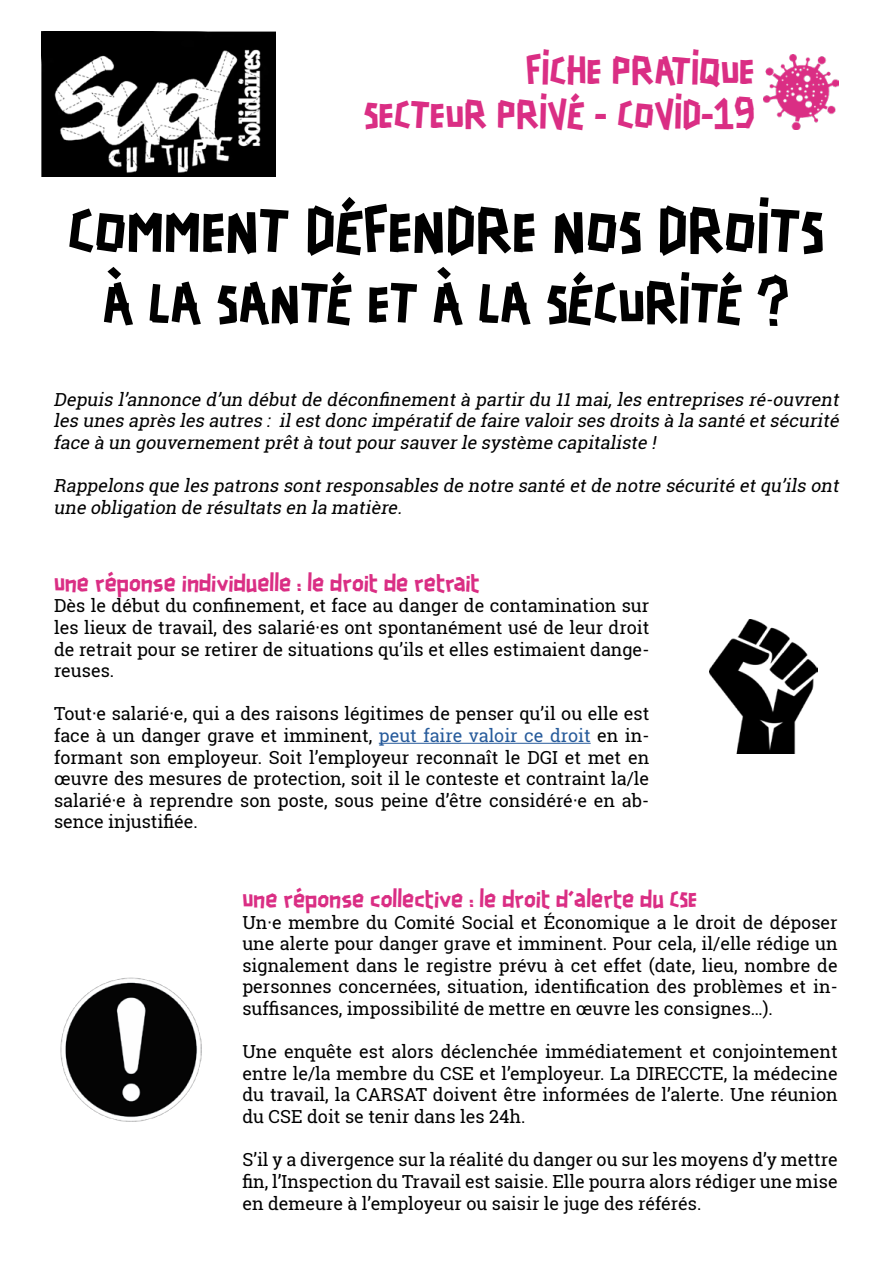
<style>
.page{position:relative;width:893px;height:1263px;background:#fff}
.page>*{position:absolute;margin:0;border:0;box-sizing:border-box;transform-origin:0 0}
.t1{font:57px "Scotchlidaires";color:#000}
.t2{font:52.5px "Scotchlidaires";color:#000}
.t3{font:36px/43.2px "Scotchlidaires";color:#da2e84;text-align:right}
.t4{font:21px "Scotchlidaires";color:#da2e84}
.t5{font:18px/21.6px "Roboto Slab";color:#000;text-align:justify}
.t6{font:italic 18px/21.6px "Roboto Slab";color:#000;text-align:justify}
.s1{color:#275b9b}
</style>
<div class="page">
<hr style="left:379px;top:743px;width:212px;height:1px;background:#275b9b">
<img style="left:764px;top:54px;width:75px;height:75px">
<img style="left:61px;top:977px;width:141px;height:145px">
<img style="left:710px;top:620px;width:107px;height:133px">
<img style="left:42px;top:32px;width:234px;height:144px">
<h3 class="t3" style="left:364px;top:51px;width:392px">FICHE PRATIQUE<br>SECTEUR PRIVÉ - COVID-19</h3>
<h1 class="t1" style="left:68px;top:191px;width:757px">COMMENT DÉFENDRE NOS DROITS</h1>
<h2 class="t2" style="left:103px;top:267px;width:687px">À LA SANTÉ ET À LA SÉCURITÉ ?</h2>
<p class="t6" style="left:54px;top:388px;width:791px">Depuis l’annonce d’un débutde déconfinementà partirdu 11mai,les entreprises ré-ouvrent les unes après les autres : ilestdonc impératifde faire valoirses droits à la santé etsécurité face à un gouvernementprêtà toutpoursauverle système capitaliste !</p>
<p class="t6" style="left:54px;top:475px;width:791px">Rappelons que les patrons sontresponsables de notre santé etde notre sécurité etqu’ils ont une obligation de résultats en la matière.</p>
<p class="t4" style="left:54px;top:568px;width:427px">Une réponse individuelle : le droit de retrait</p>
<p class="t5" style="left:54px;top:595px;width:597px">Dès le début du confinement, et face au danger de contamination sur les lieux de travail, des salarié·es ont spontanément usé de leur droit de retrait pour se retirer de situations qu’ils et elles estimaient dange&shy;reuses.</p>
<p class="t5" style="left:54px;top:703px;width:597px">Tout·e salarié·e, qui a des raisons légitimes de penser qu’il ou elle est face à un danger grave et imminent, <span class="s1">peut faire valoir ce droit</span> en in&shy;formant son employeur. Soit l’employeur reconnaît le DGI et met en œuvre des mesures de protection, soit il le conteste et contraint la/le salarié·e à reprendre son poste, sous peine d’être considéré·e en ab&shy;sence injustifiée.</p>
<p class="t4" style="left:242px;top:885px;width:456px">Une réponse collective : le droit d’alerte du CSE</p>
<p class="t5" style="left:242px;top:911px;width:597px">Un·e membre du Comité Social et Économique a le droit de déposer une alerte pour danger grave et imminent. Pour cela, il/elle rédige un signalement dans le registre prévu à cet effet (date, lieu, nombre de personnes concernées, situation, identification des problèmes et in&shy;suffisances, impossibilité de mettre en œuvre les consignes…).</p>
<p class="t5" style="left:242px;top:1041px;width:597px">Une enquête est alors déclenchée immédiatement et conjointement entre le/la membre du CSE et l’employeur. La DIRECCTE, la médecine du travail, la CARSAT doivent être informées de l’alerte. Une réunion du CSE doit se tenir dans les 24h.</p>
<p class="t5" style="left:242px;top:1149px;width:597px">S’il y a divergence sur la réalité du danger ou sur les moyens d’y mettre fin, l’Inspection du Travail est saisie. Elle pourra alors rédiger une mise en demeure à l’employeur ou saisir le juge des référés.</p>
</div>
